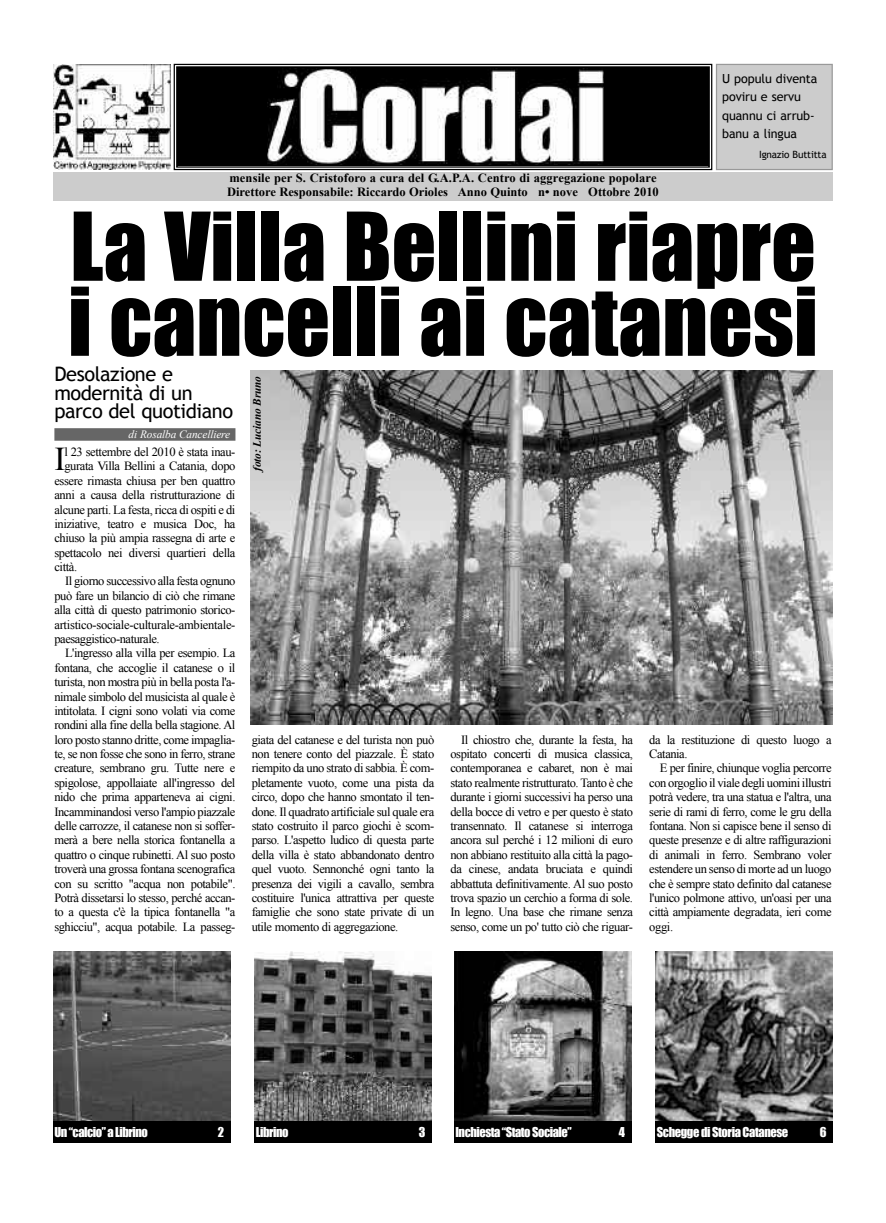
<style>
.page{position:relative;width:886px;height:1223px;background:#fff}
.page>*{position:absolute;margin:0;border:0;box-sizing:border-box;transform-origin:0 0}
.t1{font:87.5px/75px "Impact";color:#000}
.t2{font:33.25px "Times New Roman";color:#000}
.t3{font:20px/18.8px "Trebuchet MS";letter-spacing:-.02em;color:#000}
.t4{font:12.5px/14.4px "Times New Roman";letter-spacing:-.035em;color:#000;text-align:justify}
.t5{font:700 12.5px/13.8px "Times New Roman";color:#000}
.t6{font:12.5px "Impact";letter-spacing:-.04em;color:#fff}
.t7{font:12.5px/18px "Trebuchet MS";letter-spacing:-.005em;color:#000}
.t8{font:italic 11.25px "Times New Roman";letter-spacing:-.01em;color:#fff}
.t9{font:italic 700 11.25px "Times New Roman";letter-spacing:-.01em;color:#000}
.t10{font:10px "Trebuchet MS";letter-spacing:-.015em;color:#000}
</style>
<div class="page">
<div style="left:53px;top:172px;width:780px;height:28px;background:#ccc"></div>
<img style="left:53px;top:64px;width:117px;height:105px">
<div style="left:717px;top:65px;width:114px;height:104px;background:#ccc"></div>
<div style="left:716px;top:64px;width:117px;height:106px;border:1px solid #999"></div>
<div style="left:177px;top:68px;width:531px;height:98px;background:#000"></div>
<img style="left:267px;top:69px;width:336px;height:96px">
<div style="left:174px;top:64px;width:538px;height:106px;border:1px solid #000"></div>
<div style="left:176px;top:66px;width:534px;height:102px;border:1px solid #000"></div>
<img style="left:656px;top:951px;width:177px;height:170px">
<div style="left:656px;top:1121px;width:177px;height:22px;background:#000"></div>
<img style="left:454px;top:951px;width:177px;height:170px">
<div style="left:454px;top:1121px;width:177px;height:22px;background:#000"></div>
<img style="left:254px;top:951px;width:178px;height:170px">
<div style="left:254px;top:1121px;width:178px;height:22px;background:#000"></div>
<img style="left:53px;top:951px;width:177px;height:170px">
<div style="left:53px;top:1121px;width:177px;height:22px;background:#000"></div>
<div style="left:54px;top:428px;width:181px;height:13px;background:#666"></div>
<img style="left:250px;top:371px;width:583px;height:353px">
<p class="t5" style="left:227px;top:171px;width:433px">mensile per S. Cristoforo a cura del G.A.P.A. Centro di aggregazione popolare<br>Direttore Responsabile: Riccardo Orioles Anno Quinto n• nove Ottobre 2010</p>
<p class="t7" style="left:722px;top:70px;width:97px">U populu diventa poviru e servu quannu ci arrub&shy;banu a lingua</p>
<p class="t10" style="left:759px;top:148px;width:69px">Ignazio Buttitta</p>
<h1 class="t1" style="left:68px;top:208px;width:751px">La Villa Bellini riapre i cancelli ai catanesi</h1>
<h3 class="t3" style="left:54px;top:364px;width:180px">Desolazione e modernità di un parco del quotidiano</h3>
<p class="t8" style="left:129px;top:427px;width:103px">di Rosalba Cancelliere</p>
<h2 class="t2" style="left:54px;top:441px;width:13px">I</h2>
<p class="t4" style="left:64px;top:444px;width:173px">l 23 settembre del 2010 è stata inau-</p>
<p class="t9" style="left:251px;top:471px;width:96px;rotate:-90deg">foto: Luciano Bruno</p>
<p class="t4" style="left:64px;top:459px;width:173px">gurata Villa Bellini a Catania, dopo</p>
<p class="t4" style="left:54px;top:473px;width:183px">essere rimasta chiusa per ben quattro</p>
<p class="t4" style="left:54px;top:488px;width:183px">anni a causa della ristrutturazione di</p>
<p class="t4" style="left:54px;top:502px;width:183px">alcune parti. La festa, ricca di ospiti e di</p>
<p class="t4" style="left:54px;top:516px;width:183px">iniziative, teatro e musica Doc, ha</p>
<p class="t4" style="left:54px;top:531px;width:183px">chiuso la più ampia rassegna di arte e</p>
<p class="t4" style="left:54px;top:545px;width:183px">spettacolo nei diversi quartieri della</p>
<p class="t4" style="left:54px;top:559px;width:24px">città.</p>
<p class="t4" style="left:65px;top:574px;width:172px">Il giorno successivo alla festa ognuno</p>
<p class="t4" style="left:54px;top:588px;width:183px">può fare un bilancio di ciò che rimane</p>
<p class="t4" style="left:54px;top:603px;width:183px">alla città di questo patrimonio storico-</p>
<p class="t4" style="left:54px;top:617px;width:183px">artistico-sociale-culturale-ambientale-</p>
<p class="t4" style="left:54px;top:631px;width:107px">paesaggistico-naturale.</p>
<p class="t4" style="left:65px;top:646px;width:172px">L'ingresso alla villa per esempio. La</p>
<p class="t4" style="left:54px;top:660px;width:183px">fontana, che accoglie il catanese o il</p>
<p class="t4" style="left:54px;top:674px;width:183px">turista, non mostra più in bella posta l'a-</p>
<p class="t4" style="left:54px;top:689px;width:183px">nimale simbolo del musicista al quale è</p>
<p class="t4" style="left:54px;top:703px;width:183px">intitolata. I cigni sono volati via come</p>
<p class="t4" style="left:54px;top:718px;width:183px">rondini alla fine della bella stagione. Al</p>
<p class="t4" style="left:54px;top:732px;width:183px">loro posto stanno dritte, come impaglia-</p>
<p class="t4" style="left:54px;top:746px;width:183px">te, se non fosse che sono in ferro, strane</p>
<p class="t4" style="left:54px;top:761px;width:183px">creature, sembrano gru. Tutte nere e</p>
<p class="t4" style="left:54px;top:775px;width:183px">spigolose, appollaiate all'ingresso del</p>
<p class="t4" style="left:54px;top:789px;width:183px">nido che prima apparteneva ai cigni.</p>
<p class="t4" style="left:54px;top:804px;width:183px">Incamminandosi verso l'ampio piazzale</p>
<p class="t4" style="left:54px;top:818px;width:183px">delle carrozze, il catanese non si soffer-</p>
<p class="t4" style="left:54px;top:833px;width:183px">merà a bere nella storica fontanella a</p>
<p class="t4" style="left:54px;top:847px;width:183px">quattro o cinque rubinetti. Al suo posto</p>
<p class="t4" style="left:54px;top:861px;width:183px">troverà una grossa fontana scenografica</p>
<p class="t4" style="left:54px;top:876px;width:183px">con su scritto "acqua non potabile".</p>
<p class="t4" style="left:54px;top:890px;width:183px">Potrà dissetarsi lo stesso, perché accan-</p>
<p class="t4" style="left:54px;top:904px;width:183px">to a questa c'è la tipica fontanella "a</p>
<p class="t4" style="left:54px;top:919px;width:183px">sghicciu", acqua potabile. La passeg-</p>
<p class="t4" style="left:252px;top:732px;width:184px">giata del catanese e del turista non può non tenere conto del piazzale. È stato riempito da uno strato di sabbia. È com&shy;pletamente vuoto, come una pista da circo, dopo che hanno smontato il ten&shy;done. Il quadrato artificiale sul quale era stato costruito il parco giochi è scom&shy;parso. L'aspetto ludico di questa parte della villa è stato abbandonato dentro quel vuoto. Sennonché ogni tanto la presenza dei vigili a cavallo, sembra costituire l'unica attrattiva per queste famiglie che sono state private di un utile momento di aggregazione.</p>
<p class="t4" style="left:450px;top:732px;width:184px;text-indent:11px">Il chiostro che, durante la festa, ha ospitato concerti di musica classica, contemporanea e cabaret, non è mai stato realmente ristrutturato. Tanto è che durante i giorni successivi ha perso una della bocce di vetro e per questo è stato transennato. Il catanese si interroga ancora sul perché i 12 milioni di euro non abbiano restituito alla città la pago&shy;da cinese, andata bruciata e quindi abbattuta definitivamente. Al suo posto trova spazio un cerchio a forma di sole.<br>In legno. Una base che rimane senza senso, come un po' tutto ciò che riguar-</p>
<p class="t4" style="left:649px;top:732px;width:184px">da la restituzione di questo luogo a<br>Catania.</p>
<p class="t4" style="left:649px;top:761px;width:184px;text-indent:11px">E per finire, chiunque voglia percorre con orgoglio il viale degli uomini illustri potrà vedere, tra una statua e l'altra, una serie di rami di ferro, come le gru della fontana. Non si capisce bene il senso di queste presenze e di altre raffigurazioni di animali in ferro. Sembrano voler estendere un senso di morte ad un luogo che è sempre stato definito dal catanese l'unico polmone attivo, un'oasi per una città ampiamente degradata, ieri come oggi.</p>
<p class="t6" style="left:54px;top:1124px;width:95px">Un “calcio” a Librino</p>
<p class="t6" style="left:218px;top:1124px;width:8px">2</p>
<p class="t6" style="left:256px;top:1124px;width:34px">Librino</p>
<p class="t6" style="left:419px;top:1124px;width:8px">3</p>
<p class="t6" style="left:455px;top:1124px;width:118px">Inchiesta “Stato Sociale”</p>
<p class="t6" style="left:619px;top:1124px;width:8px">4</p>
<p class="t6" style="left:657px;top:1124px;width:133px">Schegge di Storia Catanese</p>
<p class="t6" style="left:820px;top:1124px;width:8px">6</p>
</div>
